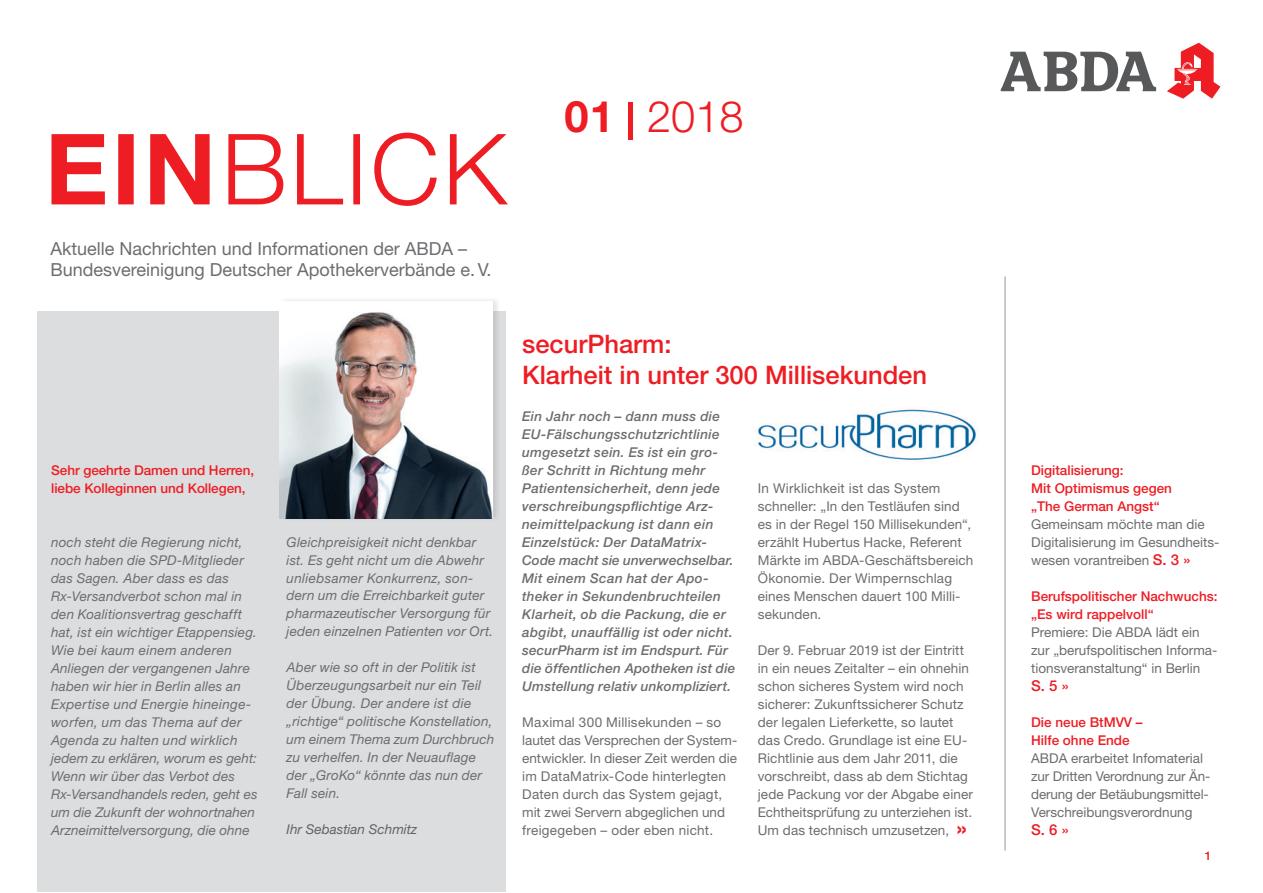
<style>
.page{position:relative;width:1263px;height:893px;background:#fff}
.page>*{position:absolute;margin:0;border:0;box-sizing:border-box;transform-origin:0 0}
.t1{font:300 43.5px "Helvetica Neue LT Std";color:#ee1d23}
.t2{font:500 25.5px/30.6px "Helvetica Neue LT Std";color:#ee1d23}
.t3{font:18px/21.6px "Helvetica Neue LT Std";color:#6c6d70}
.t4{font:500 15px "Helvetica Neue LT Std";color:#ee1d23}
.t5{font:13.5px/18px "Helvetica Neue LT Std";letter-spacing:.005em;color:#6c6d70}
.t6{font:italic 13.5px/18px "Helvetica Neue LT Pro";letter-spacing:.015em;color:#6c6d70}
.t7{font:italic 500 13.5px/18px "Helvetica Neue LT Std";letter-spacing:.02em;color:#6c6d70}
.t8{font:500 13.5px/18px "Helvetica Neue LT Std";color:#ee1d23}
.t9{font:italic 13.5px "Helvetica Neue LT Pro";color:#636366}
.t10{font:500 12px "Helvetica Neue LT Pro";color:#ee1d23}
.s1{font-weight:700}
.s2{font-weight:700;font-size:22.5px;color:#ee1d23}
.s3{font-weight:500;font-size:15px;color:#ee1d23}
</style>
<div class="page">
<div style="left:37px;top:311px;width:468px;height:581px;background:#dcdddf"></div>
<div style="left:628px;top:103px;width:5px;height:37px;background:#ee1d23"></div>
<svg style="left:52px;top:133px;width:456px;height:73px"></svg>
<hr style="left:1005px;top:277px;width:1px;height:573px;background:#939598">
<div style="left:279px;top:296px;width:223px;height:226px;background:#231f20;opacity:.12"></div>
<img style="left:280px;top:302px;width:213px;height:217px">
<svg style="left:1167px;top:43px;width:53px;height:56px"></svg>
<svg style="left:1001px;top:52px;width:155px;height:39px"></svg>
<img style="left:758px;top:409px;width:218px;height:51px">
<h1 class="t1" style="left:564px;top:90px;width:181px"><span class="s1">01</span> 2018</h1>
<h3 class="t3" style="left:50px;top:237px;width:442px">Aktuelle Nachrichten und Informationen der ABDA –<br>Bundesvereinigung Deutscher Apothekerverbände e. V.</h3>
<p class="t8" style="left:51px;top:461px;width:204px">Sehr geehrte Damen und Herren, liebe Kolleginnen und Kollegen,</p>
<p class="t6" style="left:51px;top:533px;width:208px">noch steht die Regierung nicht, noch haben die SPD-Mitglieder das Sagen. Aber dass es das<br>Rx-Versandverbot schon mal in den Koalitionsvertrag geschafft hat, ist ein wichtiger Etappensieg.<br>Wie bei kaum einem anderen<br>Anliegen der vergangenen Jahre haben wir hier in Berlin alles an<br>Expertise und Energie hineinge&shy;worfen, um das Thema auf der<br>Agenda zu halten und wirklich jedem zu erklären, worum es geht:<br>Wenn wir über das Verbot des<br>Rx-Versandhandels reden, geht es um die Zukunft der wohnortnahen<br>Arzneimittelversorgung, die ohne</p>
<p class="t6" style="left:287px;top:532px;width:208px">Gleichpreisigkeit nicht denkbar ist. Es geht nicht um die Abwehr unliebsamer Konkurrenz, son&shy;dern um die Erreichbarkeit guter pharmazeutischer Versorgung für jeden einzelnen Patienten vor Ort.</p>
<p class="t6" style="left:287px;top:658px;width:209px">Aber wie so oft in der Politik ist<br>Überzeugungsarbeit nur ein Teil der Übung. Der andere ist die „richtige“ politische Konstellation, um einem Thema zum Durchbruch zu verhelfen. In der Neuauflage der „GroKo“ könnte das nun der<br>Fall sein.</p>
<p class="t9" style="left:287px;top:821px;width:132px">Ihr Sebastian Schmitz</p>
<h2 class="t2" style="left:522px;top:328px;width:406px">securPharm:<br>Klarheit in unter 300 Millisekunden</h2>
<p class="t7" style="left:522px;top:407px;width:215px">Ein Jahr noch – dann muss die<br>EU-Fälschungsschutzrichtlinie umgesetzt sein. Es ist ein gro&shy;ßer Schritt in Richtung mehr<br>Patientensicherheit, denn jede verschreibungspflichtige Arz&shy;neimittelpackung ist dann ein<br>Einzelstück: Der DataMatrix-<br>Code macht sie unverwechselbar.<br>Mit einem Scan hat der Apo&shy;theker in Sekundenbruchteilen<br>Klarheit, ob die Packung, die er abgibt, unauffällig ist oder nicht. securPharm ist im Endspurt. Für die öffentlichen Apotheken ist die<br>Umstellung relativ unkompliziert.</p>
<p class="t5" style="left:522px;top:712px;width:217px">Maximal 300 Millisekunden – so lautet das Versprechen der System&shy;entwickler. In dieser Zeit werden die im DataMatrix-Code hinterlegten Daten durch das System gejagt, mit zwei Servern abgeglichen und freigegeben – oder eben nicht.</p>
<p class="t5" style="left:758px;top:479px;width:217px">In Wirklichkeit ist das System schneller: „In den Testläufen sind es in der Regel 150 Millisekunden“, erzählt Hubertus Hacke, Referent<br>Märkte im ABDA-Geschäftsbereich<br>Ökonomie. Der Wimpernschlag eines Menschen dauert 100 Milli&shy;sekunden.</p>
<p class="t5" style="left:758px;top:641px;width:217px">Der 9. Februar 2019 ist der Eintritt in ein neues Zeitalter – ein ohnehin schon sicheres System wird noch sicherer: Zukunftssicherer Schutz der legalen Lieferkette, so lautet das Credo. Grundlage ist eine EU-Richtlinie aus dem Jahr 2011, die vorschreibt, dass ab dem Stichtag jede Packung vor der Abgabe einer Echtheitsprüfung zu unterziehen ist.<br>Um das technisch umzusetzen, <span class="s2">»</span></p>
<p class="t8" style="left:1031px;top:461px;width:142px">Digitalisierung:<br>Mit Optimismus gegen „The German Angst“</p>
<p class="t5" style="left:1031px;top:515px;width:190px">Gemeinsam möchte man die<br>Digitalisierung im Gesundheits&shy;wesen vorantreiben <span class="s3">S. 3 »</span></p>
<p class="t8" style="left:1031px;top:587px;width:188px">Berufspolitischer Nachwuchs: „Es wird rappelvoll“</p>
<p class="t5" style="left:1031px;top:623px;width:188px">Premiere: Die ABDA lädt ein zur „berufspolitischen Informa&shy;tionsveranstaltung“ in Berlin</p>
<p class="t4" style="left:1031px;top:677px;width:39px">S. 5 »</p>
<p class="t8" style="left:1031px;top:713px;width:113px">Die neue BtMVV –<br>Hilfe ohne Ende</p>
<p class="t5" style="left:1031px;top:749px;width:181px">ABDA erarbeitet Infomaterial zur Dritten Verordnung zur Än&shy;derung der Betäubungsmittel-<br>Verschreibungsverordnung</p>
<p class="t4" style="left:1031px;top:821px;width:39px">S. 6 »</p>
<p class="t10" style="left:1205px;top:849px;width:8px">1</p>
</div>
